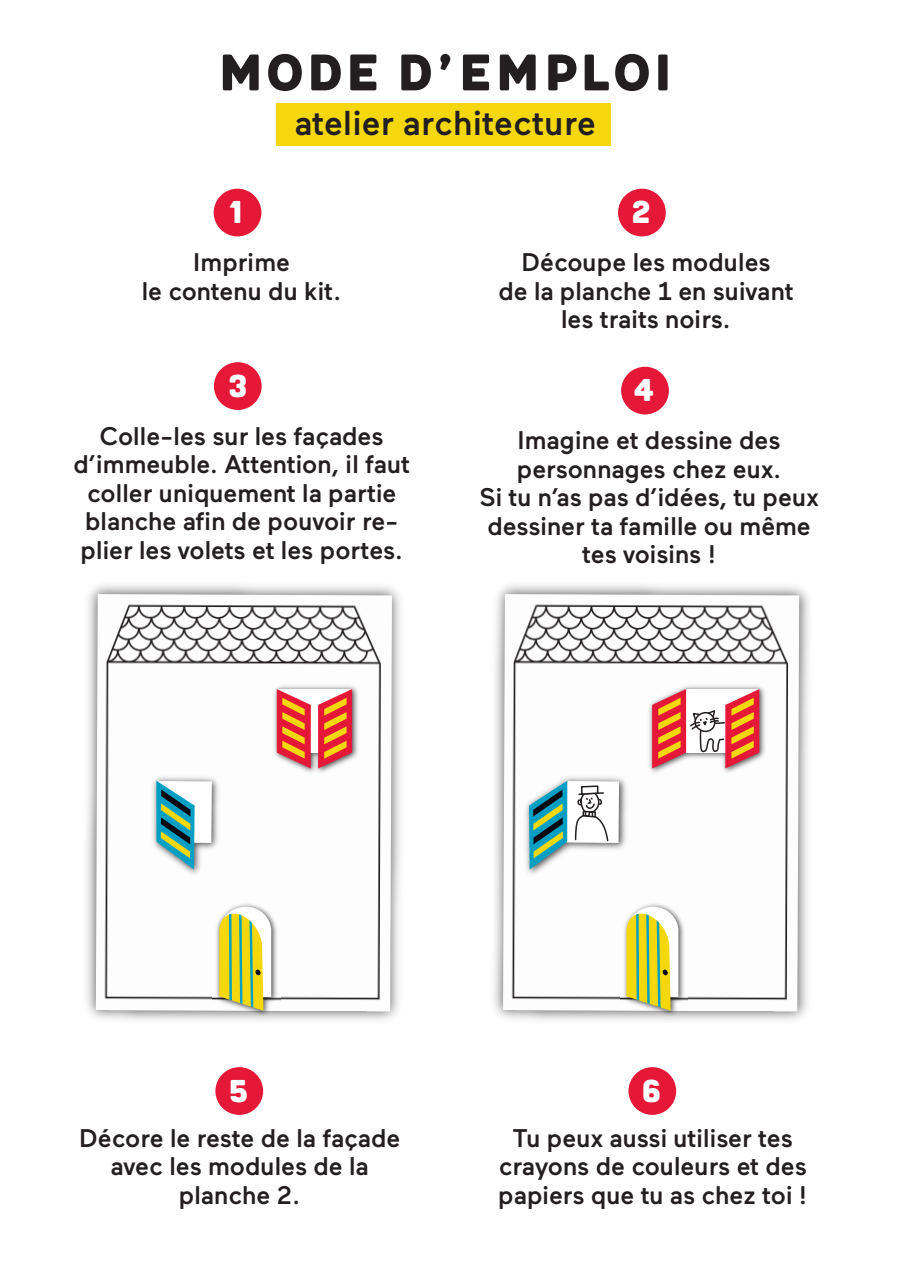
<style>
.page{position:relative;width:910px;height:1280px;background:#fff}
.page>*{position:absolute;margin:0;border:0;box-sizing:border-box;transform-origin:0 0}
.t1{font:63.15px "Meltow San 300";color:#231f20}
.t2{font:38.85px "Meltow San 300";color:#fff}
.t3{font:500 34.5px "Maax";letter-spacing:.005em;color:#231f20}
.t4{font:500 25.5px/28.5px "Maax";color:#231f20;text-align:center}
</style>
<div class="page">
<div style="left:277px;top:103px;width:334px;height:43px;background:#f4d80d"></div>
<div style="left:214px;top:189px;width:47px;height:47px;background:#e51837;border-radius:50%"></div>
<img style="left:87px;top:585px;width:313px;height:435px">
<img style="left:96px;top:594px;width:296px;height:417px">
<img style="left:270px;top:682px;width:91px;height:96px">
<div style="left:278px;top:689px;width:74px;height:64px;background:#fff"></div>
<svg style="left:318px;top:689px;width:34px;height:79px;background:#e86a50"></svg>
<svg style="left:277px;top:689px;width:34px;height:79px;background:#ea6c52"></svg>
<img style="left:148px;top:773px;width:75px;height:107px">
<svg style="left:156px;top:781px;width:56px;height:88px"></svg>
<img style="left:213px;top:900px;width:67px;height:119px">
<svg style="left:219px;top:907px;width:52px;height:104px"></svg>
<div style="left:618px;top:189px;width:48px;height:47px;background:#e51837;border-radius:50%"></div>
<div style="left:214px;top:362px;width:48px;height:48px;background:#e51837;border-radius:50%"></div>
<div style="left:621px;top:367px;width:48px;height:47px;background:#e51837;border-radius:50%"></div>
<div style="left:215px;top:1067px;width:48px;height:48px;background:#e51837;border-radius:50%"></div>
<div style="left:628px;top:1067px;width:48px;height:48px;background:#e51837;border-radius:50%"></div>
<img style="left:494px;top:585px;width:315px;height:435px">
<img style="left:503px;top:594px;width:296px;height:417px">
<img style="left:645px;top:682px;width:124px;height:96px">
<img style="left:521px;top:773px;width:109px;height:107px">
<img style="left:620px;top:900px;width:67px;height:119px">
<svg style="left:626px;top:907px;width:52px;height:104px"></svg>
<svg style="left:652px;top:689px;width:107px;height:79px"></svg>
<svg style="left:529px;top:781px;width:90px;height:88px"></svg>
<h1 class="t1" style="left:216px;top:34px;width:459px">MODE D’EMPLOI</h1>
<h3 class="t3" style="left:294px;top:105px;width:303px">atelier architecture</h3>
<h2 class="t2" style="left:229px;top:188px;width:17px">1</h2>
<p class="t4" style="left:142px;top:248px;width:201px">Imprime<br>le contenu du kit.</p>
<h2 class="t2" style="left:228px;top:362px;width:22px">3</h2>
<p class="t4" style="left:74px;top:422px;width:338px">Colle-les sur les façades d’immeuble. Attention, il faut coller uniquement la partie blanche afin de pouvoir re&shy;plier les volets et les portes.</p>
<h2 class="t2" style="left:630px;top:188px;width:23px">2</h2>
<p class="t4" style="left:498px;top:248px;width:297px">Découpe les modules<br>de la planche 1 en suivant les traits noirs.</p>
<h2 class="t2" style="left:633px;top:366px;width:23px">4</h2>
<p class="t4" style="left:479px;top:426px;width:341px">Imagine et dessine des personnages chez eux.<br>Si tu n’as pas d’idées, tu peux dessiner ta famille ou même tes voisins !</p>
<h2 class="t2" style="left:227px;top:1067px;width:24px">5</h2>
<p class="t4" style="left:79px;top:1124px;width:323px">Décore le reste de la façade avec les modules de la planche 2.</p>
<h2 class="t2" style="left:641px;top:1067px;width:23px">6</h2>
<p class="t4" style="left:498px;top:1124px;width:311px">Tu peux aussi utiliser tes crayons de couleurs et des papiers que tu as chez toi !</p>
</div>
